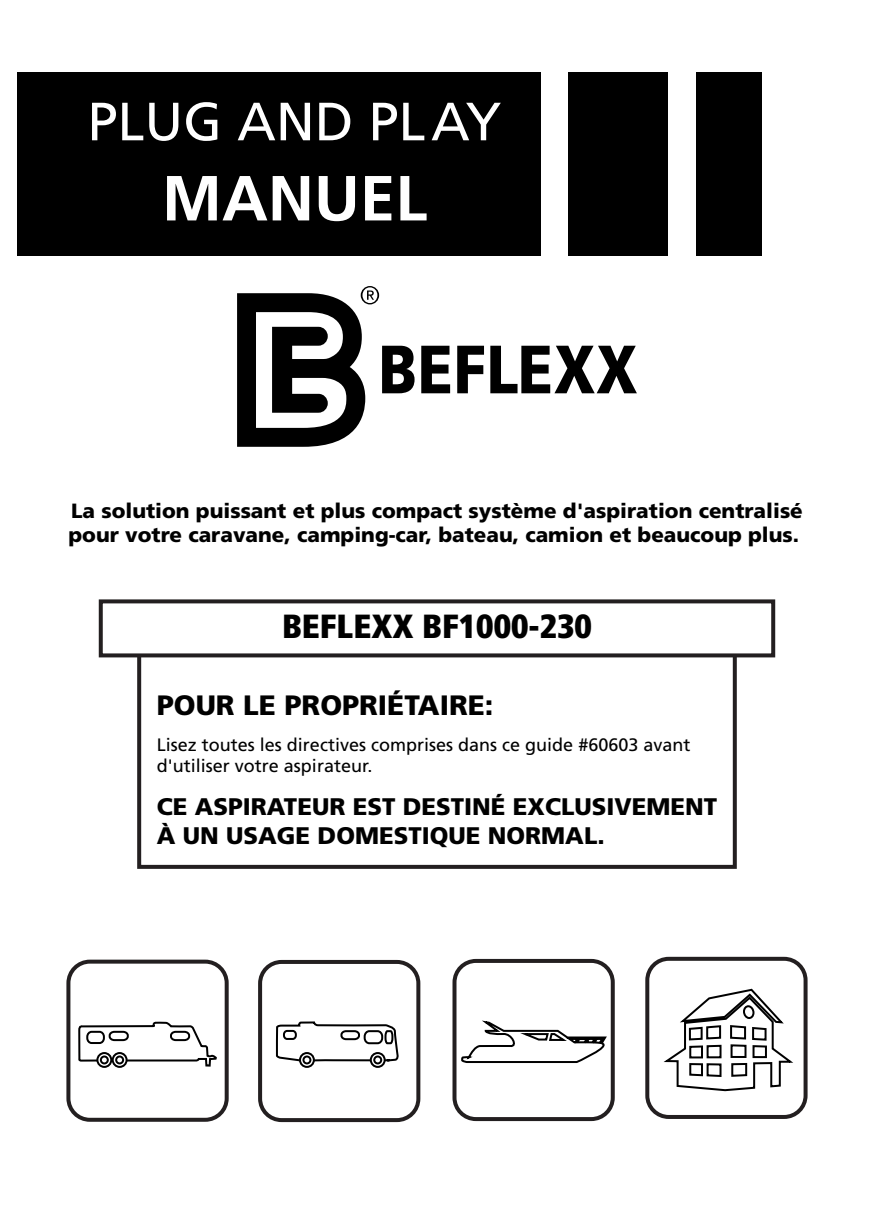
<style>
.page{position:relative;width:874px;height:1225px;background:#fff}
.page>*{position:absolute;margin:0;border:0;box-sizing:border-box;transform-origin:0 0}
.t1{font:700 63.6px "Frutiger LT Std";color:#fff}
.t2{font:53.8px "Frutiger LT Std";color:#fff}
.t3{font:900 condensed 33.4px "Frutiger LT Std";color:#000}
.t4{font:900 28px "Frutiger LT Std";color:#000}
.t5{font:900 24px/28.8px "Frutiger LT Std";color:#000}
.t6{font:900 20.6px/24.6px "Frutiger LT Std";color:#000}
.t7{font:18px/21.6px "Frutiger LT Std";color:#000}
</style>
<div class="page">
<div style="left:17px;top:73px;width:522px;height:183px;background:#000"></div>
<div style="left:645px;top:956px;width:162px;height:163px;border:4px solid #231f20;border-radius:21px"></div>
<svg style="left:663px;top:988px;width:130px;height:104px"></svg>
<div style="left:452px;top:959px;width:162px;height:162px;border:4px solid #231f20;border-radius:21px"></div>
<svg style="left:461px;top:1019px;width:151px;height:46px"></svg>
<div style="left:258px;top:960px;width:162px;height:162px;border:4px solid #231f20;border-radius:21px"></div>
<svg style="left:275px;top:1021px;width:124px;height:41px"></svg>
<svg style="left:300px;top:1053px;width:14px;height:14px"></svg>
<div style="left:299px;top:1052px;width:16px;height:16px;border:2px solid #000;border-radius:50%"></div>
<div style="left:303px;top:1056px;width:7px;height:7px;background:#fff;border-radius:50%"></div>
<div style="left:302px;top:1055px;width:9px;height:9px;border:2px solid #000;border-radius:50%"></div>
<svg style="left:370px;top:1053px;width:14px;height:14px"></svg>
<div style="left:369px;top:1052px;width:16px;height:16px;border:2px solid #000;border-radius:50%"></div>
<div style="left:374px;top:1056px;width:7px;height:7px;background:#fff;border-radius:50%"></div>
<div style="left:373px;top:1055px;width:9px;height:9px;border:2px solid #000;border-radius:50%"></div>
<div style="left:66px;top:959px;width:162px;height:162px;border:4px solid #231f20;border-radius:21px"></div>
<svg style="left:77px;top:1021px;width:141px;height:100px"></svg>
<svg style="left:97px;top:1053px;width:14px;height:14px"></svg>
<div style="left:96px;top:1052px;width:16px;height:16px;border:2px solid #000;border-radius:50%"></div>
<div style="left:101px;top:1056px;width:7px;height:7px;background:#fff;border-radius:50%"></div>
<div style="left:100px;top:1055px;width:9px;height:9px;border:2px solid #000;border-radius:50%"></div>
<svg style="left:113px;top:1053px;width:13px;height:14px"></svg>
<div style="left:112px;top:1052px;width:15px;height:16px;border:2px solid #000;border-radius:50%"></div>
<div style="left:116px;top:1056px;width:7px;height:7px;background:#fff;border-radius:50%"></div>
<div style="left:115px;top:1055px;width:9px;height:9px;border:2px solid #000;border-radius:50%"></div>
<div style="left:137px;top:650px;width:599px;height:219px;border:4px solid #231f20"></div>
<div style="left:99px;top:599px;width:675px;height:58px;background:#fff;border:4px solid #231f20"></div>
<div style="left:568px;top:73px;width:99px;height:183px;background:#000"></div>
<div style="left:695px;top:73px;width:66px;height:183px;background:#000"></div>
<svg style="left:421px;top:346px;width:29px;height:47px"></svg>
<svg style="left:457px;top:346px;width:27px;height:47px"></svg>
<svg style="left:490px;top:346px;width:146px;height:47px"></svg>
<svg style="left:237px;top:286px;width:177px;height:161px"></svg>
<h2 class="t2" style="left:87px;top:90px;width:415px">PLUG AND PLAY</h2>
<h1 class="t1" style="left:162px;top:161px;width:266px">MANUEL</h1>
<p class="t6" style="left:68px;top:498px;width:735px">La solution puissant et plus compact système d'aspiration centralisé pour votre caravane, camping-car, bateau, camion et beaucoup plus.</p>
<h3 class="t3" style="left:282px;top:606px;width:311px">BEFLEXX BF1000-230</h3>
<h3 class="t4" style="left:157px;top:688px;width:338px">POUR LE PROPRIÉTAIRE:</h3>
<p class="t7" style="left:157px;top:733px;width:535px">Lisez toutes les directives comprises dans ce guide #60603 avant d'utiliser votre aspirateur.</p>
<p class="t5" style="left:157px;top:792px;width:561px">CE ASPIRATEUR EST DESTINÉ EXCLUSIVEMENT<br>À UN USAGE DOMESTIQUE NORMAL.</p>
</div>
